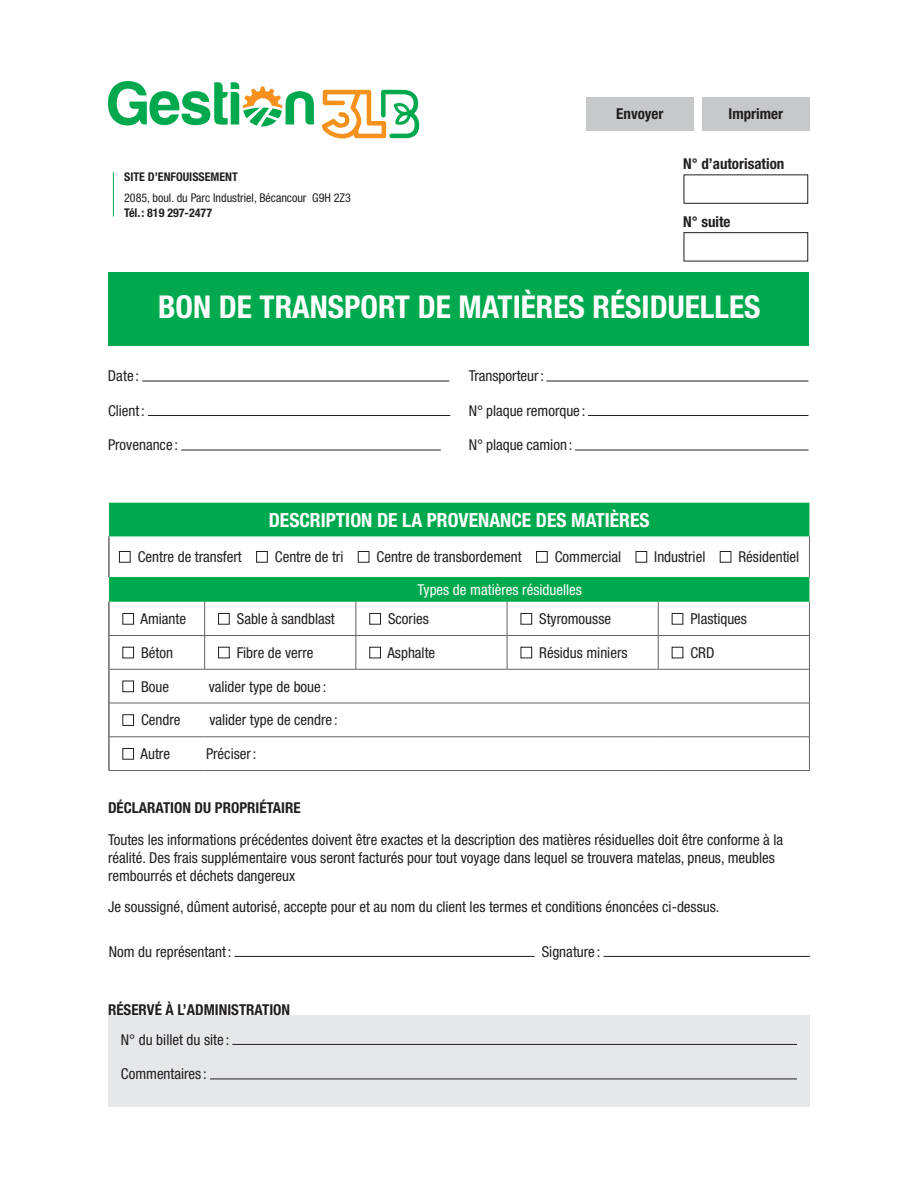
<style>
.page{position:relative;width:918px;height:1188px;background:#fff}
.page>*{position:absolute;margin:0;border:0;box-sizing:border-box;transform-origin:0 0}
.t1{font:700 condensed 31.5px "Helvetica Neue LT Std";color:#fff}
.t2{font:700 condensed 19.5px "Helvetica Neue LT Std";color:#fff}
.t3{font:condensed 15px/18px "Helvetica Neue LT Std";color:#231f20}
.t4{font:700 condensed 15px "Helvetica Neue LT Std";color:#231f20}
.t5{font:condensed 15px "Helvetica Neue LT Std";color:#fff}
.t6{font:condensed 12px "Helvetica Neue LT Std";color:#231f20}
.t7{font:700 condensed 12px "Helvetica Neue LT Std";color:#231f20}
</style>
<div class="page">
<div style="left:702px;top:97px;width:108px;height:33px;background:#c7c8ca"></div>
<div style="left:586px;top:97px;width:108px;height:33px;background:#c7c8ca"></div>
<hr style="left:142px;top:381px;width:307px;height:1px;background:#231f20">
<hr style="left:148px;top:415px;width:302px;height:1px;background:#231f20">
<hr style="left:181px;top:450px;width:260px;height:1px;background:#231f20">
<hr style="left:546px;top:381px;width:262px;height:1px;background:#231f20">
<hr style="left:588px;top:415px;width:220px;height:1px;background:#231f20">
<hr style="left:575px;top:450px;width:233px;height:1px;background:#231f20">
<svg style="left:322px;top:90px;width:97px;height:49px"></svg>
<svg style="left:108px;top:81px;width:206px;height:46px"></svg>
<hr style="left:113px;top:172px;width:1px;height:45px;background:#00a94d">
<div style="left:109px;top:272px;width:700px;height:73px;background:#00a94d"></div>
<div style="left:684px;top:232px;width:124px;height:29px;border:1px solid #231f20"></div>
<svg style="left:109px;top:503px;width:700px;height:99px;fill:#00a94d"></svg>
<hr style="left:109px;top:536px;width:1px;height:41px;background:#231f20">
<hr style="left:809px;top:536px;width:1px;height:41px;background:#636366">
<hr style="left:109px;top:602px;width:1px;height:34px;background:#231f20">
<hr style="left:109px;top:636px;width:1px;height:33px;background:#231f20">
<hr style="left:109px;top:669px;width:1px;height:34px;background:#231f20">
<hr style="left:109px;top:703px;width:1px;height:34px;background:#231f20">
<hr style="left:109px;top:737px;width:1px;height:33px;background:#231f20">
<hr style="left:204px;top:602px;width:1px;height:33px;background:#636366">
<hr style="left:356px;top:602px;width:1px;height:33px;background:#636366">
<hr style="left:507px;top:602px;width:1px;height:33px;background:#636366">
<hr style="left:658px;top:602px;width:1px;height:33px;background:#636366">
<hr style="left:809px;top:602px;width:1px;height:33px;background:#636366">
<hr style="left:109px;top:635px;width:96px;height:1px;background:#636366">
<hr style="left:205px;top:635px;width:151px;height:1px;background:#636366">
<hr style="left:204px;top:636px;width:1px;height:33px;background:#636366">
<hr style="left:356px;top:635px;width:151px;height:1px;background:#636366">
<hr style="left:356px;top:636px;width:1px;height:33px;background:#636366">
<hr style="left:507px;top:635px;width:151px;height:1px;background:#636366">
<hr style="left:507px;top:636px;width:1px;height:33px;background:#636366">
<hr style="left:658px;top:635px;width:152px;height:1px;background:#636366">
<hr style="left:658px;top:636px;width:1px;height:33px;background:#636366">
<hr style="left:809px;top:636px;width:1px;height:33px;background:#636366">
<hr style="left:109px;top:669px;width:96px;height:1px;background:#636366">
<hr style="left:205px;top:669px;width:151px;height:1px;background:#636366">
<hr style="left:356px;top:669px;width:151px;height:1px;background:#636366">
<hr style="left:507px;top:669px;width:151px;height:1px;background:#636366">
<hr style="left:658px;top:669px;width:152px;height:1px;background:#636366">
<hr style="left:809px;top:669px;width:1px;height:34px;background:#636366">
<hr style="left:109px;top:703px;width:96px;height:1px;background:#636366">
<hr style="left:205px;top:703px;width:151px;height:1px;background:#636366">
<hr style="left:356px;top:703px;width:151px;height:1px;background:#636366">
<hr style="left:507px;top:703px;width:151px;height:1px;background:#636366">
<hr style="left:658px;top:703px;width:152px;height:1px;background:#636366">
<hr style="left:809px;top:703px;width:1px;height:34px;background:#636366">
<hr style="left:109px;top:737px;width:96px;height:1px;background:#636366">
<hr style="left:205px;top:737px;width:151px;height:1px;background:#636366">
<hr style="left:356px;top:737px;width:151px;height:1px;background:#636366">
<hr style="left:507px;top:737px;width:151px;height:1px;background:#636366">
<hr style="left:658px;top:737px;width:152px;height:1px;background:#636366">
<hr style="left:809px;top:737px;width:1px;height:33px;background:#636366">
<hr style="left:109px;top:770px;width:96px;height:1px;background:#636366">
<hr style="left:205px;top:770px;width:151px;height:1px;background:#636366">
<hr style="left:356px;top:770px;width:151px;height:1px;background:#636366">
<hr style="left:507px;top:770px;width:151px;height:1px;background:#636366">
<hr style="left:658px;top:770px;width:152px;height:1px;background:#636366">
<div style="left:119px;top:551px;width:12px;height:12px;border:1px solid #231f20"></div>
<div style="left:256px;top:551px;width:12px;height:12px;border:1px solid #231f20"></div>
<div style="left:358px;top:551px;width:11px;height:12px;border:1px solid #231f20"></div>
<div style="left:536px;top:551px;width:12px;height:12px;border:1px solid #231f20"></div>
<div style="left:636px;top:551px;width:11px;height:12px;border:1px solid #231f20"></div>
<div style="left:720px;top:551px;width:11px;height:12px;border:1px solid #231f20"></div>
<div style="left:122px;top:613px;width:12px;height:12px;border:1px solid #231f20"></div>
<div style="left:218px;top:613px;width:12px;height:12px;border:1px solid #231f20"></div>
<div style="left:369px;top:613px;width:12px;height:12px;border:1px solid #231f20"></div>
<div style="left:521px;top:613px;width:11px;height:12px;border:1px solid #231f20"></div>
<div style="left:672px;top:613px;width:11px;height:12px;border:1px solid #231f20"></div>
<div style="left:122px;top:647px;width:12px;height:11px;border:1px solid #231f20"></div>
<div style="left:218px;top:647px;width:12px;height:11px;border:1px solid #231f20"></div>
<div style="left:369px;top:647px;width:12px;height:11px;border:1px solid #231f20"></div>
<div style="left:521px;top:647px;width:11px;height:11px;border:1px solid #231f20"></div>
<div style="left:122px;top:681px;width:12px;height:11px;border:1px solid #231f20"></div>
<div style="left:122px;top:714px;width:12px;height:12px;border:1px solid #231f20"></div>
<div style="left:122px;top:748px;width:12px;height:12px;border:1px solid #231f20"></div>
<hr style="left:234px;top:956px;width:301px;height:1px;background:#231f20">
<hr style="left:604px;top:956px;width:206px;height:1px;background:#231f20">
<div style="left:108px;top:1015px;width:702px;height:92px;background:#e6e7e9"></div>
<hr style="left:232px;top:1044px;width:565px;height:1px;background:#231f20">
<hr style="left:210px;top:1079px;width:587px;height:1px;background:#231f20">
<p class="t4" style="left:616px;top:105px;width:49px">ENVOYER</p>
<p class="t4" style="left:729px;top:105px;width:56px">IMPRIMER</p>
<p class="t7" style="left:124px;top:169px;width:72px">SITE D’ENFOUISSE</p>
<p class="t7" style="left:211px;top:169px;width:29px">MENT</p>
<p class="t6" style="left:124px;top:190px;width:228px">2085, boul. du Parc Industriel, Bécancour G9H 2Z3</p>
<p class="t7" style="left:124px;top:205px;width:89px">TÉL.: 819 297-2477</p>
<p class="t4" style="left:683px;top:155px;width:103px">N° D’AUTORISATION</p>
<p class="t4" style="left:683px;top:213px;width:49px">N° SUITE</p>
<h1 class="t1" style="left:158px;top:288px;width:120px">BON DE TRAN</h1>
<h1 class="t1" style="left:328px;top:288px;width:34px">SPORT</h1>
<h1 class="t1" style="left:418px;top:288px;width:344px">DE MATIÈRES RÉSIDUELLES</h1>
<p class="t3" style="left:108px;top:367px;width:33px">Date :</p>
<p class="t3" style="left:108px;top:401px;width:38px">Client:</p>
<p class="t3" style="left:108px;top:436px;width:72px">Provenance :</p>
<p class="t3" style="left:469px;top:367px;width:77px">Transporteur:</p>
<p class="t3" style="left:469px;top:401px;width:118px">N° plaque remorque :</p>
<p class="t3" style="left:469px;top:436px;width:105px">N° plaque camion :</p>
<h2 class="t2" style="left:269px;top:508px;width:278px">DESCRIPTION DE LA PROVENANCE DES</h2>
<h2 class="t2" style="left:571px;top:508px;width:69px">MATIÈRES</h2>
<p class="t3" style="left:138px;top:548px;width:106px">Centre de transfert</p>
<p class="t3" style="left:275px;top:548px;width:70px">Centre de tri</p>
<p class="t3" style="left:377px;top:548px;width:147px">Centre de transbordement</p>
<p class="t3" style="left:555px;top:548px;width:68px">Commercial</p>
<p class="t3" style="left:654px;top:548px;width:53px">Industriel</p>
<p class="t3" style="left:739px;top:548px;width:62px">Résidentiel</p>
<p class="t5" style="left:417px;top:581px;width:166px">Types de matières résiduelles</p>
<p class="t3" style="left:141px;top:610px;width:47px">Amiante</p>
<p class="t3" style="left:237px;top:610px;width:99px">Sable à sandblast</p>
<p class="t3" style="left:388px;top:610px;width:42px">Scories</p>
<p class="t3" style="left:539px;top:610px;width:73px">Styromousse</p>
<p class="t3" style="left:690px;top:610px;width:58px">Plastiques</p>
<p class="t3" style="left:141px;top:644px;width:33px">Béton</p>
<p class="t3" style="left:237px;top:644px;width:78px">Fibre de verre</p>
<p class="t3" style="left:387px;top:644px;width:49px">Asphalte</p>
<p class="t3" style="left:539px;top:644px;width:90px">Résidus miniers</p>
<p class="t3" style="left:690px;top:644px;width:25px">CRD</p>
<p class="t3" style="left:141px;top:677px;width:30px">Boue</p>
<p class="t3" style="left:209px;top:677px;width:119px">valider type de boue :</p>
<p class="t3" style="left:141px;top:711px;width:41px">Cendre</p>
<p class="t3" style="left:209px;top:711px;width:130px">valider type de cendre :</p>
<p class="t3" style="left:141px;top:745px;width:31px">Autre</p>
<p class="t3" style="left:206px;top:745px;width:52px">Préciser:</p>
<p class="t4" style="left:108px;top:799px;width:193px">DÉCLARATION DU PROPRIÉTAIRE</p>
<p class="t3" style="left:108px;top:830px;width:677px">Toutes les informations précédentes doivent être exactes et la description des matières résiduelles doit être conforme à la réalité. Des frais supplémentaire vous seront facturés pour tout voyage dans lequel se trouvera matelas, pneus, meubles rembourrés et déchets dangereux</p>
<p class="t3" style="left:108px;top:898px;width:613px">Je soussigné, dûment autorisé, accepte pour et au nom du client les termes et conditions énoncées ci-dessus.</p>
<p class="t3" style="left:109px;top:942px;width:124px">Nom du représentant:</p>
<p class="t3" style="left:542px;top:942px;width:60px">Signature :</p>
<p class="t4" style="left:108px;top:1001px;width:184px">RÉSERVÉ À L’ADMINISTRATION</p>
<p class="t3" style="left:121px;top:1030px;width:110px">N° du billet du site :</p>
<p class="t3" style="left:121px;top:1065px;width:87px">Commentaires :</p>
</div>
